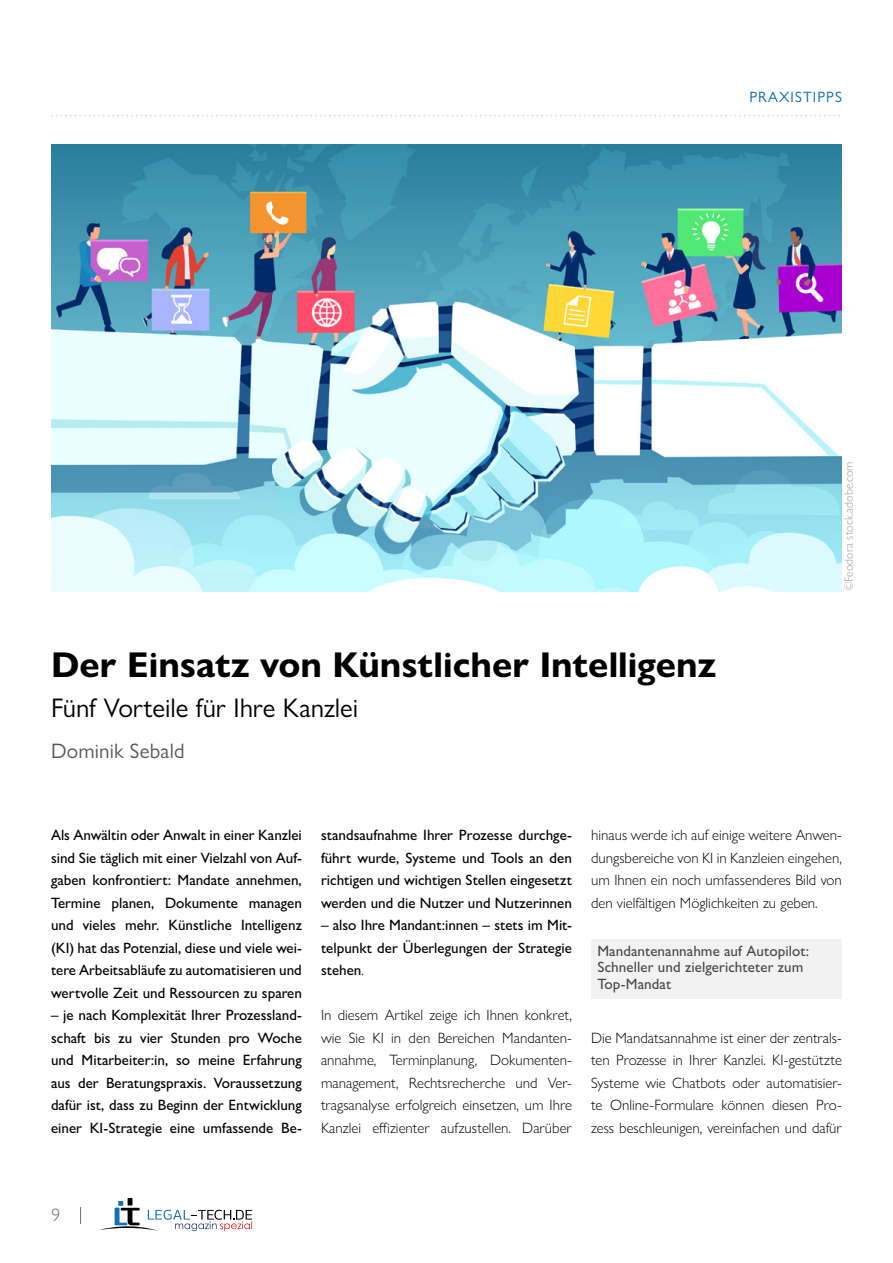
<style>
.page{position:relative;width:893px;height:1263px;background:#fff}
.page>*{position:absolute;margin:0;border:0;box-sizing:border-box;transform-origin:0 0}
.t1{font:700 36px "Gill Sans Nova";color:#000}
.t2{font:27px "Gill Sans Nova";letter-spacing:-.005em;color:#000}
.t3{font:21px "Gill Sans Nova";letter-spacing:.01em;color:#565655}
.t4{font:300 18px "Gill Sans Nova";color:#6e6e6e}
.t5{font:500 15px/22.5px "Gill Sans Nova";color:#000;text-align:justify}
.t6{font:300 15px/22.5px "Gill Sans Nova";color:#000;text-align:justify}
.t7{font:500 15px/16.5px "Gill Sans Nova";letter-spacing:.005em;color:#484847}
.t8{font:15px "Gill Sans Nova";letter-spacing:.07em;color:#006fb5}
.t9{font:300 12px "Gill Sans Nova";color:#9c9c9d}
.s1{font-weight:300}
</style>
<div class="page">
<svg style="left:100px;top:1198px;width:152px;height:33px"></svg>
<svg style="left:80px;top:1207px;width:1px;height:17px"></svg>
<img style="left:51px;top:145px;width:791px;height:446px">
<svg style="left:52px;top:115px;width:788px;height:1px"></svg>
<div style="left:591px;top:939px;width:251px;height:59px;background:#f2f2f2"></div>
<p class="t8" style="left:749px;top:88px;width:94px">PRAXISTIPPS</p>
<h1 class="t1" style="left:51px;top:642px;width:667px">Der Einsatz von Künstlicher Intelligenz</h1>
<h2 class="t2" style="left:51px;top:692px;width:309px">Fünf Vorteile für Ihre Kanzlei</h2>
<h3 class="t3" style="left:51px;top:738px;width:135px">Dominik Sebald</h3>
<p class="t9" style="left:841px;top:591px;width:131px;rotate:-90deg">©Feodora stock.adobe.com</p>
<p class="t5" style="left:51px;top:824px;width:252px">Als Anwältin oder Anwalt in einer Kanzlei sind Sie täglich mit einer Vielzahl von Auf&shy;gaben konfrontiert: Mandate annehmen, Termine planen, Dokumente managen und vieles mehr. Künstliche Intelligenz (KI) hat das Potenzial, diese und viele wei&shy;tere Arbeitsabläufe zu automatisieren und wertvolle Zeit und Ressourcen zu sparen</p>
<p class="t5" style="left:51px;top:1004px;width:252px">– je nach Komplexität Ihrer Prozessland&shy;schaft bis zu vier Stunden pro Woche und Mitarbeiter:in, so meine Erfahrung aus der Beratungspraxis. Voraussetzung dafür ist, dass zu Beginn der Entwicklung einer KI-Strategie eine umfassende Be-</p>
<p class="t5" style="left:321px;top:824px;width:252px">standsaufnahme Ihrer Prozesse durchge&shy;führt wurde, Systeme und Tools an den richtigen und wichtigen Stellen eingesetzt werden und die Nutzer und Nutzerinnen</p>
<p class="t5" style="left:321px;top:914px;width:252px">– also Ihre Mandant:innen – stets im Mit&shy;telpunkt der Überlegungen der Strategie stehen<span class="s1">.</span></p>
<p class="t6" style="left:321px;top:1004px;width:252px">In diesem Artikel zeige ich Ihnen konkret, wie Sie KI in den Bereichen Mandanten&shy;annahme, Terminplanung, Dokumenten&shy;management, Rechtsrecherche und Ver&shy;tragsanalyse erfolgreich einsetzen, um Ihre Kanzlei effizienter aufzustellen. Darüber</p>
<p class="t6" style="left:591px;top:824px;width:252px">hinaus werde ich auf einige weitere Anwen&shy;dungsbereiche von KI in Kanzleien eingehen, um Ihnen ein noch umfassenderes Bild von den vielfältigen Möglichkeiten zu geben.</p>
<p class="t7" style="left:597px;top:942px;width:213px">Mandantenannahme auf Autopilot:<br>Schneller und zielgerichteter zum<br>Top-Mandat</p>
<p class="t6" style="left:591px;top:1026px;width:252px">Die Mandatsannahme ist einer der zentrals&shy;ten Prozesse in Ihrer Kanzlei. KI-gestützte Systeme wie Chatbots oder automatisier&shy;te Online-Formulare können diesen Pro&shy;zess beschleunigen, vereinfachen und dafür</p>
<p class="t4" style="left:51px;top:1204px;width:10px">9</p>
</div>
